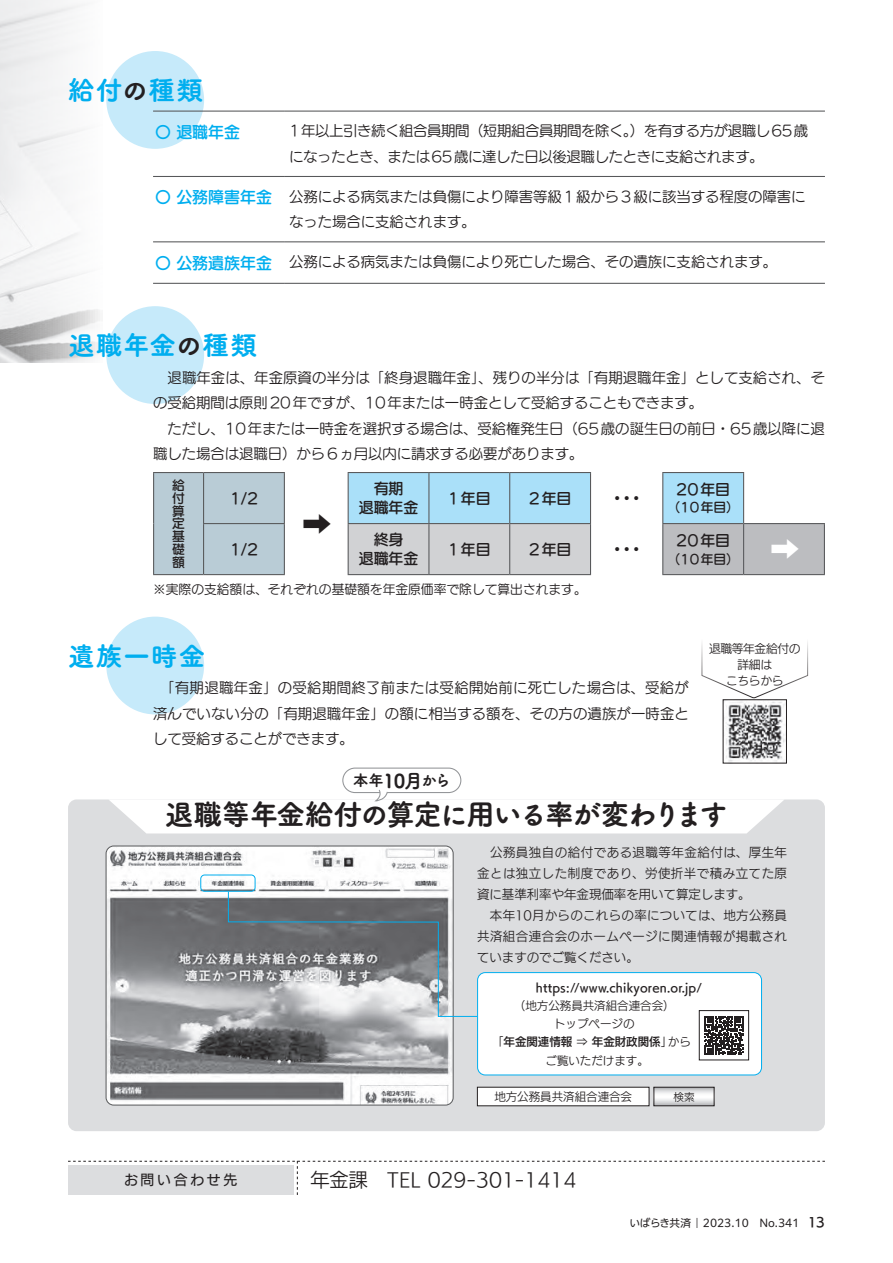
<style>
.page{position:relative;width:893px;height:1263px;background:#fff}
.page>*{position:absolute;margin:0;border:0;box-sizing:border-box;transform-origin:0 0}
.t1{font:31.95px "UD Marugo Large Pr 6 N DB";color:#231f20}
.t2{font:31.95px "UD Marugo Large Pr 6 N DB";color:#fff}
.t3{font:28.65px "Tsuku A Rd Gothic Std E";letter-spacing:-.06em;color:#231f20}
.t4{font:28.65px "UD Marugo Large Pr 6 N DB";color:#231f20}
.t5{font:26.55px "Tsuku A Rd Gothic Std E";letter-spacing:.035em;color:#00aeef}
.t6{font:19.2px "UD Kakugo Large Pr 6 N R";color:#231f20}
.t7{font:15.9px "UD Marugo Large Pr 6 N DB";color:#00aeef}
.t8{font:15.3px "Tsuku A Rd Gothic Std E";color:#231f20}
.t9{font:14.85px/19.2px "UD Marugo Large Pr 6 N DB";color:#231f20;text-align:center}
.t10{font:14.4px/25.5px "UD Marugo Large Pr 6 N M";color:#231f20}
.t11{font:14.4px/25.5px "UD Marugo Large Pr 6 N M";letter-spacing:-.02em;color:#231f20}
.t12{font:13.8px "UD Kakugo Large Pr 6 N M";letter-spacing:.2em;color:#231f20}
.t13{font:12.75px "UD Marugo Large Pr 6 N M";color:#231f20}
.t14{font:12.75px/12.8px "UD Marugo Large Pr 6 N DB";color:#231f20;text-align:justify}
.t15{font:12.45px/21px "UD Kakugo Large Pr 6 N R";letter-spacing:.04em;color:#231f20}
.t16{font:11.7px/15.9px "UD Kakugo Large Pr 6 N R";letter-spacing:-.025em;color:#231f20;text-align:center}
.t17{font:11.55px/18.1px "UD Kakugo Large Pr 6 N R";color:#231f20;text-align:center}
.t18{font:11.55px "UD Kakugo Large Pr 6 N DB";letter-spacing:.02em;color:#231f20}
.t19{font:11.55px "UD Kakugo Large Pr 6 N DB";color:#231f20}
.t20{font:10.65px "PUD Shin Go NT Pr 6 N";color:#231f20}
.t21{font:10.5px "UD Kakugo Large Pr 6 N R";color:#231f20}
.s1{color:#231f20}
.s2{font-family:"UD Marugo Large Pr 6 N DB";font-size:15.9px;color:#00aeef}
.s3{font-size:19.2px}
.s4{font-family:"UD Kakugo Large Pr 6 N R"}
.s5{font-weight:300;font-stretch:expanded;font-size:13.35px}
.s6{font-family:"UD Kakugo Small Pr 6 N DB";font-size:12.75px}
</style>
<div class="page">
<div style="left:68px;top:799px;width:757px;height:332px;background:#dcdddf;border-radius:9px"></div>
<img style="left:0;top:0;width:100px;height:362px">
<div style="left:106px;top:51px;width:98px;height:98px;background:#c6eafa;border-radius:50%"></div>
<div style="left:106px;top:306px;width:98px;height:98px;background:#c6eafa;border-radius:50%"></div>
<div style="left:106px;top:617px;width:98px;height:97px;background:#c6eafa;border-radius:50%"></div>
<svg style="left:68px;top:1161px;width:757px;height:34px"></svg>
<img style="left:106px;top:846px;width:347px;height:259px">
<div style="left:106px;top:846px;width:347px;height:259px;border:1px solid #57585a;border-radius:8px"></div>
<svg style="left:656px;top:1089px;width:56px;height:15px"></svg>
<div style="left:654px;top:1087px;width:60px;height:19px;border:1px solid #231f20"></div>
<div style="left:477px;top:1087px;width:172px;height:19px;background:#fff"></div>
<svg style="left:227px;top:891px;width:250px;height:126px"></svg>
<div style="left:478px;top:972px;width:283px;height:103px;background:#fff;border-radius:8px"></div>
<div style="left:477px;top:972px;width:285px;height:103px;border:1px solid #00aeef;border-radius:8px"></div>
<div style="left:200px;top:874px;width:56px;height:18px;border:1px solid #00aeef;border-radius:4px"></div>
<svg style="left:704px;top:1016px;width:39px;height:39px"></svg>
<div style="left:699px;top:1010px;width:50px;height:50px;border:1px solid #231f20"></div>
<div style="left:154px;top:473px;width:130px;height:101px;background:#b9ccd6"></div>
<svg style="left:349px;top:472px;width:475px;height:103px"></svg>
<hr style="left:153px;top:472px;width:51px;height:1px;background:#57585a">
<hr style="left:153px;top:473px;width:1px;height:51px;background:#57585a">
<hr style="left:153px;top:524px;width:1px;height:50px;background:#57585a">
<hr style="left:153px;top:574px;width:51px;height:1px;background:#57585a">
<hr style="left:204px;top:472px;width:81px;height:1px;background:#57585a">
<hr style="left:203px;top:473px;width:1px;height:50px;background:#57585a">
<hr style="left:284px;top:473px;width:1px;height:50px;background:#57585a">
<hr style="left:203px;top:523px;width:82px;height:1px;background:#57585a">
<hr style="left:203px;top:524px;width:1px;height:50px;background:#57585a">
<hr style="left:284px;top:524px;width:1px;height:50px;background:#57585a">
<hr style="left:204px;top:574px;width:81px;height:1px;background:#57585a">
<hr style="left:348px;top:472px;width:81px;height:1px;background:#57585a">
<hr style="left:348px;top:473px;width:1px;height:50px;background:#57585a">
<hr style="left:429px;top:472px;width:81px;height:1px;background:#57585a">
<hr style="left:428px;top:473px;width:1px;height:50px;background:#57585a">
<hr style="left:510px;top:472px;width:81px;height:1px;background:#57585a">
<hr style="left:509px;top:473px;width:1px;height:50px;background:#57585a">
<hr style="left:590px;top:473px;width:1px;height:50px;background:#57585a">
<hr style="left:348px;top:523px;width:81px;height:1px;background:#57585a">
<hr style="left:348px;top:524px;width:1px;height:50px;background:#57585a">
<hr style="left:429px;top:523px;width:81px;height:1px;background:#57585a">
<hr style="left:428px;top:524px;width:1px;height:50px;background:#57585a">
<hr style="left:510px;top:523px;width:81px;height:1px;background:#57585a">
<hr style="left:509px;top:524px;width:1px;height:50px;background:#57585a">
<hr style="left:590px;top:524px;width:1px;height:50px;background:#57585a">
<hr style="left:348px;top:574px;width:81px;height:1px;background:#57585a">
<hr style="left:429px;top:574px;width:81px;height:1px;background:#57585a">
<hr style="left:510px;top:574px;width:81px;height:1px;background:#57585a">
<hr style="left:662px;top:472px;width:82px;height:1px;background:#57585a">
<hr style="left:662px;top:473px;width:1px;height:50px;background:#57585a">
<hr style="left:743px;top:473px;width:1px;height:50px;background:#57585a">
<hr style="left:662px;top:523px;width:82px;height:1px;background:#57585a">
<hr style="left:662px;top:524px;width:1px;height:50px;background:#57585a">
<hr style="left:744px;top:523px;width:81px;height:1px;background:#57585a">
<hr style="left:743px;top:524px;width:1px;height:50px;background:#57585a">
<hr style="left:824px;top:524px;width:1px;height:50px;background:#57585a">
<hr style="left:662px;top:574px;width:82px;height:1px;background:#57585a">
<hr style="left:744px;top:574px;width:81px;height:1px;background:#57585a">
<hr style="left:153px;top:111px;width:132px;height:1px;background:#57585a">
<hr style="left:285px;top:111px;width:540px;height:1px;background:#57585a">
<hr style="left:153px;top:176px;width:132px;height:1px;background:#57585a">
<hr style="left:285px;top:176px;width:540px;height:1px;background:#57585a">
<hr style="left:153px;top:241px;width:132px;height:1px;background:#57585a">
<hr style="left:285px;top:241px;width:540px;height:1px;background:#57585a">
<hr style="left:153px;top:283px;width:132px;height:1px;background:#57585a">
<hr style="left:285px;top:283px;width:540px;height:1px;background:#57585a">
<svg style="left:701px;top:642px;width:107px;height:56px"></svg>
<img style="left:726px;top:701px;width:59px;height:60px">
<div style="left:723px;top:699px;width:64px;height:64px;border:1px solid #231f20"></div>
<div style="left:342px;top:767px;width:119px;height:26px;border:1px solid #939598;border-radius:12px"></div>
<svg style="left:108px;top:789px;width:676px;height:44px"></svg>
<h3 class="t5" style="left:68px;top:69px;width:137px">給付<span class="s1">の</span>種類</h3>
<p class="t7" style="left:155px;top:123px;width:86px">〇 退職年金</p>
<p class="t11" style="left:289px;top:119px;width:521px">1年以上引き続く組合員期間（短期組合員期間を除く。）を有する方が退職し65歳になったとき、または65歳に達した日以後退職したときに支給されます。</p>
<p class="t10" style="left:289px;top:184px;width:518px;text-indent:-134px"><span class="s2">〇 公務障害年金</span> 公務による病気または負傷により障害等級1級から3級に該当する程度の障害になった場合に支給されます。</p>
<p class="t10" style="left:155px;top:249px;width:623px"><span class="s2">〇 公務遺族年金</span> 公務による病気または負傷により死亡した場合、その遺族に支給されます。</p>
<h3 class="t5" style="left:68px;top:324px;width:191px">退職年金<span class="s1">の</span>種類</h3>
<p class="t10" style="left:153px;top:365px;width:673px">　退職年金は、年金原資の半分は「終身退職年金」、残りの半分は「有期退職年金」として支給され、その受給期間は原則20年ですが、10年または一時金として受給することもできます。<br>　ただし、10年または一時金を選択する場合は、受給権発生日（65歳の誕生日の前日・65歳以降に退職した場合は退職日）から6ヵ月以内に請求する必要があります。</p>
<p class="t14" style="left:172px;top:479px;width:14px">給付算定基礎額</p>
<p class="t9" style="left:359px;top:479px;width:61px">有期<br>退職年金</p>
<p class="t9" style="left:448px;top:489px;width:44px">1年目</p>
<p class="t9" style="left:529px;top:489px;width:44px">2年目</p>
<h2 class="t4" style="left:612px;top:482px;width:30px">…</h2>
<p class="t9" style="left:676px;top:480px;width:55px">20年目</p>
<p class="t14" style="left:667px;top:502px;width:73px">（10年目）</p>
<p class="t9" style="left:230px;top:489px;width:30px">1/2</p>
<h1 class="t1" style="left:300px;top:506px;width:33px">➡</h1>
<p class="t9" style="left:230px;top:540px;width:30px">1/2</p>
<p class="t9" style="left:359px;top:530px;width:61px">終身<br>退職年金</p>
<p class="t9" style="left:448px;top:540px;width:44px">1年目</p>
<p class="t9" style="left:529px;top:540px;width:44px">2年目</p>
<h2 class="t4" style="left:612px;top:533px;width:30px">…</h2>
<p class="t9" style="left:676px;top:531px;width:55px">20年目</p>
<p class="t14" style="left:667px;top:553px;width:73px">（10年目）</p>
<h1 class="t2" style="left:768px;top:531px;width:33px">➡</h1>
<p class="t13" style="left:153px;top:582px;width:435px">※実際の支給額は、それぞれの基礎額を年金原価率で除して算出されます。</p>
<h3 class="t5" style="left:68px;top:635px;width:139px">遺族一時金</h3>
<p class="t10" style="left:153px;top:675px;width:537px;text-align:justify">　「有期退職年金」の受給期間終了前または受給開始前に死亡した場合は、受給が済んでいない分の「有期退職年金」の額に相当する額を、その方の遺族が一時金として受給することができます。</p>
<p class="t8" style="left:353px;top:768px;width:99px">本年<span class="s3">10月</span>から</p>
<p class="t16" style="left:709px;top:641px;width:93px">退職等年金給付の詳細は<br>こちらから</p>
<h2 class="t3" style="left:165px;top:791px;width:564px">退職等年金給付の算定に用いる率が変わります</h2>
<p class="t15" style="left:477px;top:842px;width:311px">　公務員独自の給付である退職等年金給付は、厚生年金とは独立した制度であり、労使折半で積み立てた原資に基準利率や年金現価率を用いて算定します。<br>　本年10月からのこれらの率については、地方公務員共済組合連合会のホームページに関連情報が掲載されていますのでご覧ください。</p>
<p class="t18" style="left:536px;top:981px;width:168px">https://www.chikyoren.or.jp/</p>
<p class="t17" style="left:514px;top:997px;width:162px">（地方公務員共済組合連合会）トップページの</p>
<p class="t19" style="left:492px;top:1035px;width:200px"><span class="s4">「</span>年金関連情報 <span class="s4">⇒</span> 年金財政関係<span class="s4">」から</span></p>
<p class="t17" style="left:545px;top:1051px;width:105px">ご覧いただけます。</p>
<p class="t17" style="left:494px;top:1088px;width:139px">地方公務員共済組合連合会</p>
<p class="t21" style="left:673px;top:1091px;width:23px">検索</p>
<p class="t12" style="left:124px;top:1172px;width:115px">お問い合わせ先</p>
<h3 class="t6" style="left:310px;top:1169px;width:267px">年金課　TEL 029-301-1414</h3>
<p class="t20" style="left:629px;top:1217px;width:197px">いばらき共済 <span class="s5">Ｉ</span> 2023.10　No.341 <span class="s6">13</span></p>
</div>
